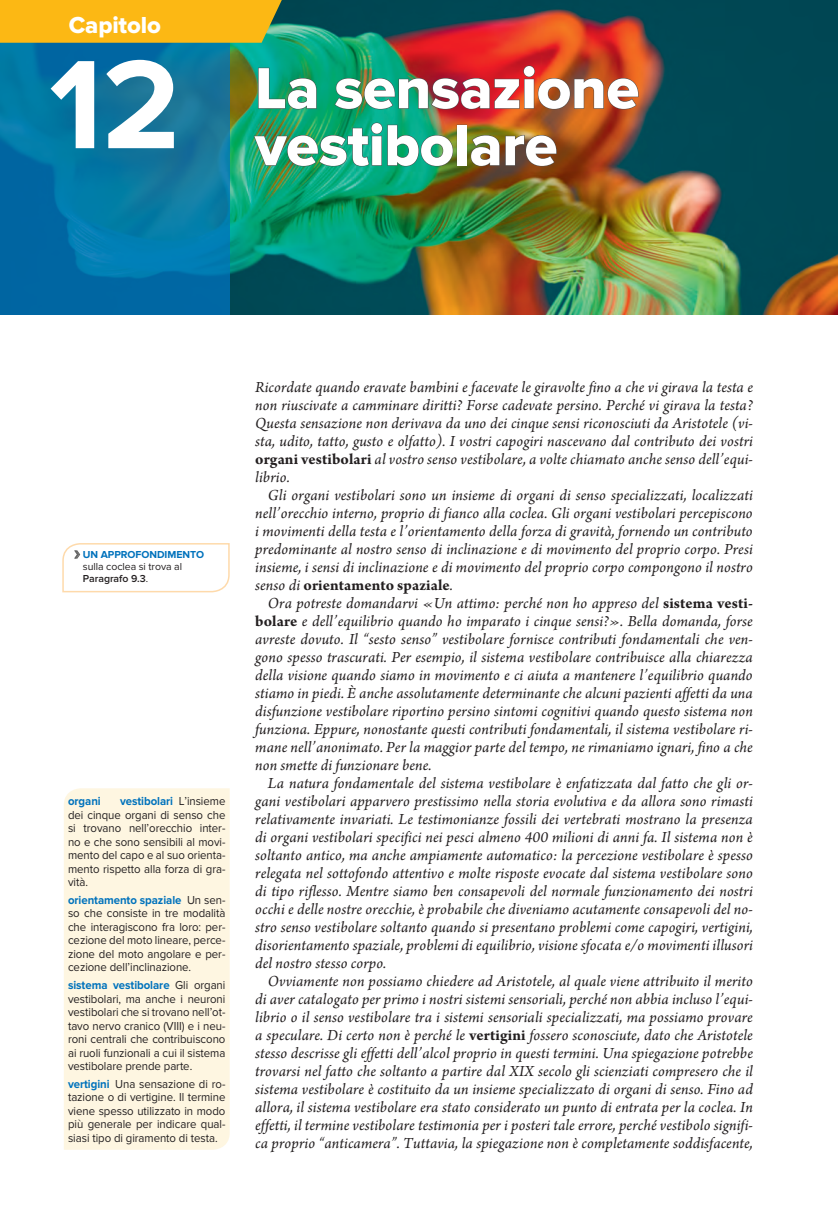
<style>
.page{position:relative;width:838px;height:1212px;background:#fff}
.page>*{position:absolute;margin:0;border:0;box-sizing:border-box;transform-origin:0 0}
.t1{font:700 130.5px "Proxima Nova";color:#fff}
.t2{font:60px/57px "Proxima Nova Extrabld";letter-spacing:-.005em;color:#fff}
.t3{font:24px "Proxima Nova Extrabld";letter-spacing:-.005em;color:#fff}
.t4{font:italic 16.2px/18px "Arno Pro";letter-spacing:.005em;color:#231f20;text-align:justify}
.t5{font:12px/13.5px "Proxima Nova";letter-spacing:-.005em;color:#231f20;text-align:justify;scale:.95 1}
.t6{font:700 12px "Proxima Nova";letter-spacing:-.005em;color:#0072bc;scale:.95 1}
.t7{font:10.5px/12px "Proxima Nova";letter-spacing:-.005em;color:#231f20}
.s1{color:#666}
.s2{font-weight:700;color:#0072bc}
.s3{font-weight:600}
.s4{font-weight:700;font-style:normal}
</style>
<div class="page">
<img style="left:230px;top:0;width:608px;height:315px">
<div style="left:0;top:0;width:230px;height:315px;background:#0072bc;opacity:.78"></div>
<svg style="left:258px;top:67px;width:59px;height:43px;background:#139c72"></svg>
<img style="left:334px;top:65px;width:305px;height:45px">
<img style="left:254px;top:122px;width:199px;height:45px">
<div style="left:457px;top:125px;width:9px;height:40px;border:1px solid #4d4d4d"></div>
<svg style="left:470px;top:135px;width:87px;height:32px;background:#725126"></svg>
<div style="left:64px;top:788px;width:166px;height:362px;background:#fef6e1"></div>
<svg style="left:62px;top:543px;width:168px;height:50px"></svg>
<svg style="left:0;top:0;width:288px;height:43px;background:#eeb51a"></svg>
<h3 class="t3" style="left:69px;top:11px;width:94px">Capitolo</h3>
<h1 class="t1" style="left:49px;top:30px;width:133px">12</h1>
<h2 class="t2" style="left:255px;top:61px;width:386px">La sensazione vestibolare</h2>
<p class="t7" style="left:83px;top:549px;width:123px;text-indent:-8px"><span class="s1">❯</span> <span class="s2">UN APPROFONDIMENTO </span>sulla coclea si trova al<br><span class="s3">Paragrafo 9.3</span>.</p>
<p class="t5" style="left:68px;top:794px;width:167px;text-indent:52px"><span class="s2">vestibolari</span> L’insieme dei cinque organi di senso che si trovano nell’orecchio inter&shy;no e che sono sensibili al movi&shy;mento del capo e al suo orienta&shy;mento rispetto alla forza di gra&shy;vità.</p>
<p class="t5" style="left:68px;top:893px;width:167px"><span class="s2">orientamento spaziale</span> Un sen&shy;so che consiste in tre modalità che interagiscono fra loro: per&shy;cezione del moto lineare, perce&shy;zione del moto angolare e per&shy;cezione dell’inclinazione.</p>
<p class="t5" style="left:68px;top:978px;width:167px"><span class="s2">sistema vestibolare</span> Gli organi vestibolari, ma anche i neuroni vestibolari che si trovano nell’ot&shy;tavo nervo cranico (VIII) e i neu&shy;roni centrali che contribuiscono ai ruoli funzionali a cui il sistema vestibolare prende parte.</p>
<p class="t5" style="left:68px;top:1077px;width:167px"><span class="s2">vertigini</span> Una sensazione di ro&shy;tazione o di vertigine. Il termine viene spesso utilizzato in modo più generale per indicare qual&shy;siasi tipo di giramento di testa.</p>
<p class="t6" style="left:68px;top:794px;width:36px">organi</p>
<p class="t4" style="left:255px;top:379px;width:499px">Ricordate quando eravate bambini e facevate le giravolte fino a che vi girava la testa e non riuscivate a camminare diritti? Forse cadevate persino. Perché vi girava la testa?<br>Questa sensazione non derivava da uno dei cinque sensi riconosciuti da Aristotele (vi&shy;sta, udito, tatto, gusto e olfatto). I vostri capogiri nascevano dal contributo dei vostri <span class="s4">organi vestibolari</span> al vostro senso vestibolare, a volte chiamato anche senso dell’equi&shy;librio.</p>
<p class="t4" style="left:255px;top:487px;width:499px;text-indent:13px">Gli organi vestibolari sono un insieme di organi di senso specializzati, localizzati nell’orecchio interno, proprio di fianco alla coclea. Gli organi vestibolari percepiscono i movimenti della testa e l’orientamento della forza di gravità, fornendo un contributo predominante al nostro senso di inclinazione e di movimento del proprio corpo. Presi insieme, i sensi di inclinazione e di movimento del proprio corpo compongono il nostro senso di <span class="s4">orientamento spaziale</span>.</p>
<p class="t4" style="left:255px;top:595px;width:499px;text-indent:13px">Ora potreste domandarvi «Un attimo: perché non ho appreso del <span class="s4">sistema vesti&shy;bolare</span> e dell’equilibrio quando ho imparato i cinque sensi?». Bella domanda, forse avreste dovuto. Il “sesto senso” vestibolare fornisce contributi fondamentali che ven&shy;gono spesso trascurati. Per esempio, il sistema vestibolare contribuisce alla chiarezza della visione quando siamo in movimento e ci aiuta a mantenere l’equilibrio quando stiamo in piedi. È anche assolutamente determinante che alcuni pazienti affetti da una disfunzione vestibolare riportino persino sintomi cognitivi quando questo sistema non funziona. Eppure, nonostante questi contributi fondamentali, il sistema vestibolare ri&shy;mane nell’anonimato. Per la maggior parte del tempo, ne rimaniamo ignari, fino a che non smette di funzionare bene.</p>
<p class="t4" style="left:255px;top:775px;width:499px;text-indent:13px">La natura fondamentale del sistema vestibolare è enfatizzata dal fatto che gli or&shy;gani vestibolari apparvero prestissimo nella storia evolutiva e da allora sono rimasti relativamente invariati. Le testimonianze fossili dei vertebrati mostrano la presenza di organi vestibolari specifici nei pesci almeno 400 milioni di anni fa. Il sistema non è soltanto antico, ma anche ampiamente automatico: la percezione vestibolare è spesso relegata nel sottofondo attentivo e molte risposte evocate dal sistema vestibolare sono di tipo riflesso. Mentre siamo ben consapevoli del normale funzionamento dei nostri occhi e delle nostre orecchie, è probabile che diveniamo acutamente consapevoli del no&shy;stro senso vestibolare soltanto quando si presentano problemi come capogiri, vertigini, disorientamento spaziale, problemi di equilibrio, visione sfocata e/o movimenti illusori del nostro stesso corpo.</p>
<p class="t4" style="left:255px;top:973px;width:499px;text-indent:13px">Ovviamente non possiamo chiedere ad Aristotele, al quale viene attribuito il merito di aver catalogato per primo i nostri sistemi sensoriali, perché non abbia incluso l’equi&shy;librio o il senso vestibolare tra i sistemi sensoriali specializzati, ma possiamo provare a speculare. Di certo non è perché le <span class="s4">vertigini</span> fossero sconosciute, dato che Aristotele stesso descrisse gli effetti dell’alcol proprio in questi termini. Una spiegazione potrebbe trovarsi nel fatto che soltanto a partire dal XIX secolo gli scienziati compresero che il sistema vestibolare è costituito da un insieme specializzato di organi di senso. Fino ad allora, il sistema vestibolare era stato considerato un punto di entrata per la coclea. In effetti, il termine vestibolare testimonia per i posteri tale errore, perché vestibolo signifi&shy;ca proprio “anticamera”. Tuttavia, la spiegazione non è completamente soddisfacente,</p>
</div>
